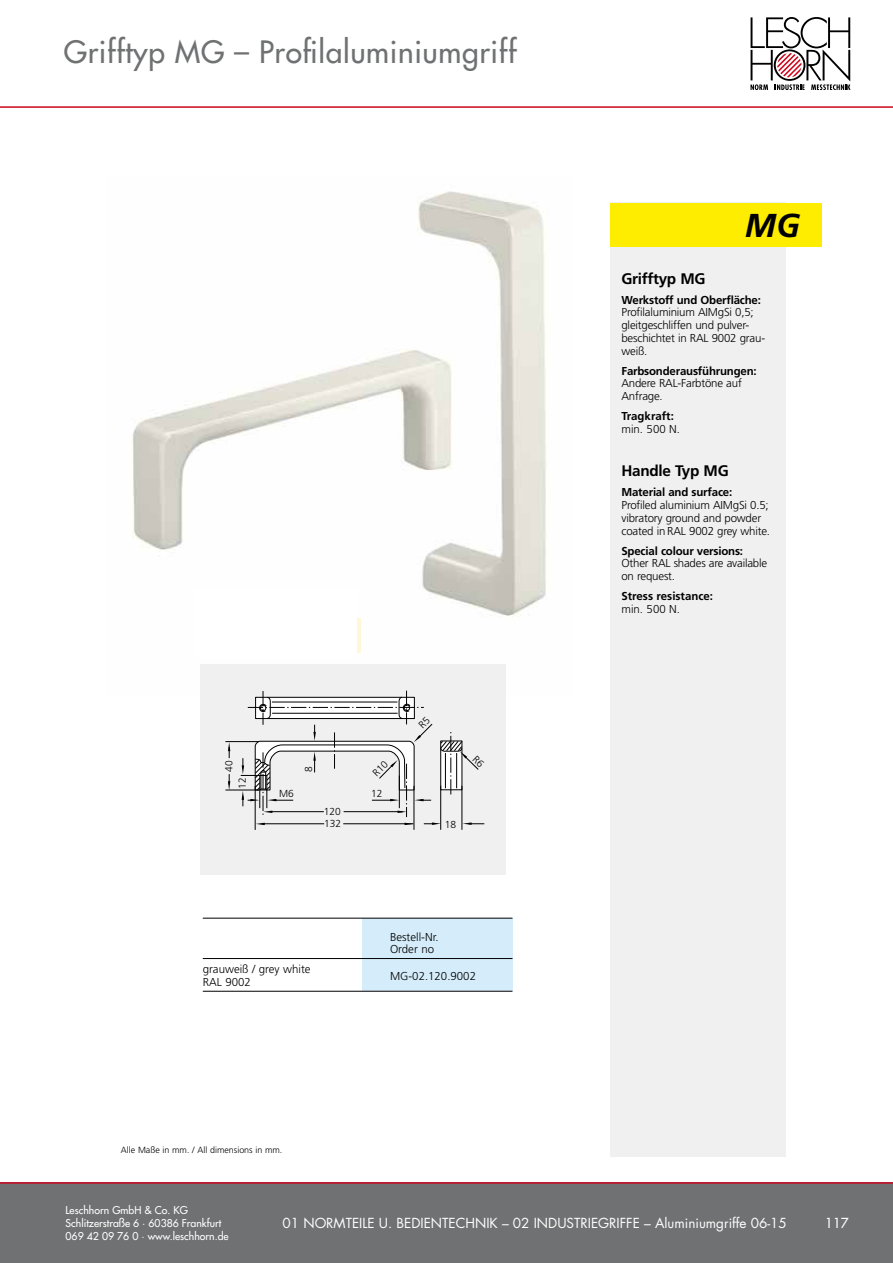
<style>
.page{position:relative;width:893px;height:1263px;background:#fff}
.page>*{position:absolute;margin:0;border:0;box-sizing:border-box;transform-origin:0 0}
.t1{font:italic 700 33.15px "Frutiger LT Std";color:#000}
.t2{font:500 30px "Futura Std";letter-spacing:.02em;color:#707172}
.t3{font:700 15.3px "Frutiger LT Std";letter-spacing:-.015em;color:#000}
.t4{font:13.5px "Futura Std";color:#fff}
.t5{font:500 13.5px "Futura Std";color:#fff}
.t6{font:300 11.4px/12.8px "Frutiger";letter-spacing:-.015em;color:#000}
.t7{font:700 11.4px "Frutiger LT Std";letter-spacing:-.015em;color:#000}
.t8{font:500 10.5px/12.6px "Futura Std";color:#fff}
.t9{font:300 10.2px "Frutiger";color:#000}
.t10{font:300 8.85px "Frutiger";color:#000}
.s1{font-weight:400}
</style>
<div class="page">
<div style="left:0;top:1182px;width:893px;height:81px;background:#707172"></div>
<hr style="left:0;top:1182px;width:893px;height:2px;background:#cd071e">
<hr style="left:0;top:106px;width:893px;height:2px;background:#cd071e">
<svg style="left:750px;top:17px;width:100px;height:73px"></svg>
<div style="left:610px;top:128px;width:176px;height:1029px;background:#f0f0f1"></div>
<div style="left:611px;top:203px;width:211px;height:44px;background:#ffed00"></div>
<img style="left:132px;top:191px;width:414px;height:462px">
<div style="left:362px;top:918px;width:150px;height:73px;background:#d5edfa"></div>
<div style="left:200px;top:663px;width:306px;height:211px;background:#f0f0f1"></div>
<svg style="left:228px;top:742px;width:2px;height:16px"></svg>
<svg style="left:228px;top:774px;width:2px;height:16px"></svg>
<hr style="left:225px;top:790px;width:34px;height:1px;background:#000">
<hr style="left:255px;top:786px;width:1px;height:44px;background:#000">
<hr style="left:414px;top:786px;width:1px;height:44px;background:#000">
<hr style="left:440px;top:786px;width:1px;height:44px;background:#000">
<hr style="left:462px;top:786px;width:1px;height:44px;background:#000">
<hr style="left:225px;top:741px;width:34px;height:1px;background:#000">
<div style="left:200px;top:617px;width:161px;height:35px;background:#fff8d8"></div>
<hr style="left:203px;top:918px;width:309px;height:1px;background:#000">
<hr style="left:203px;top:958px;width:309px;height:1px;background:#000">
<hr style="left:203px;top:991px;width:309px;height:1px;background:#000">
<div style="left:574px;top:111px;width:256px;height:91px;background:#fff"></div>
<div style="left:196px;top:589px;width:161px;height:68px;background:#fff"></div>
<svg style="left:240px;top:691px;width:244px;height:134px"></svg>
<h2 class="t2" style="left:64px;top:33px;width:454px">Grifftyp MG – Profilaluminiumgriff</h2>
<p class="t9" style="left:223px;top:772px;width:13px;rotate:-90deg">40</p>
<p class="t9" style="left:237px;top:789px;width:13px;rotate:-90deg">12</p>
<p class="t9" style="left:303px;top:772px;width:7px;rotate:-90deg">8</p>
<p class="t9" style="left:279px;top:788px;width:16px">M6</p>
<p class="t9" style="left:371px;top:788px;width:13px">12</p>
<p class="t9" style="left:324px;top:806px;width:18px">120</p>
<p class="t9" style="left:324px;top:818px;width:18px">132</p>
<p class="t9" style="left:445px;top:818px;width:13px">18</p>
<p class="t6" style="left:390px;top:930px;width:50px">Bestell-Nr.<br>Order no</p>
<p class="t6" style="left:203px;top:963px;width:109px">grauweiß / grey white</p>
<p class="t6" style="left:390px;top:969px;width:88px">MG-02.120.9002</p>
<p class="t6" style="left:203px;top:976px;width:50px">RAL 9002</p>
<h1 class="t1" style="left:745px;top:206px;width:57px">MG</h1>
<h3 class="t3" style="left:621px;top:269px;width:86px">Grifftyp MG</h3>
<p class="t7" style="left:621px;top:293px;width:141px">Werkstoff und Oberfläche:</p>
<p class="t6" style="left:621px;top:306px;width:145px">Profilaluminium AIMgSi 0,5; gleitgeschliffen und pulver&shy;beschichtet in RAL 9002 grau - weiß.</p>
<p class="t7" style="left:621px;top:364px;width:137px">Farbsonderausführungen:</p>
<p class="t6" style="left:621px;top:377px;width:122px">Andere RAL-Farbtöne auf<br>An frage.</p>
<p class="t7" style="left:621px;top:409px;width:54px">Tragkraft:</p>
<p class="t6" style="left:621px;top:422px;width:60px">min. 500 N.</p>
<h3 class="t3" style="left:621px;top:462px;width:109px">Handle Typ MG</h3>
<p class="t7" style="left:621px;top:486px;width:112px">Material and surface:</p>
<p class="t6" style="left:621px;top:499px;width:150px">Profiled aluminium AIMgSi 0.5; vibratory ground and powder coated in RAL 9002 grey white.</p>
<p class="t7" style="left:621px;top:544px;width:123px">Special colour versions:</p>
<p class="t6" style="left:621px;top:557px;width:147px">Other RAL shades are available on request.</p>
<p class="t7" style="left:621px;top:589px;width:93px">Stress resistance:</p>
<p class="t6" style="left:621px;top:602px;width:60px">min. 500 N.</p>
<p class="t10" style="left:121px;top:1145px;width:163px">Alle Maße in mm. / All dimensions in mm.</p>
<p class="t8" style="left:66px;top:1204px;width:165px">Leschhorn GmbH &amp; Co. KG<br>Schlitzerstraße 6 <span class="s1">·</span> 60386 Frankfurt<br>069 42 09 76 0 <span class="s1">·</span> www.leschhorn.de</p>
<p class="t4" style="left:283px;top:1214px;width:299px">01 NORMTEILE U. BEDIENTECHN IK – 02 INDUSTRIE</p>
<p class="t4" style="left:598px;top:1214px;width:190px">GRIFFE – ALUMINIUMGRIFFE 06-15</p>
<p class="t5" style="left:825px;top:1215px;width:25px">117</p>
</div>
